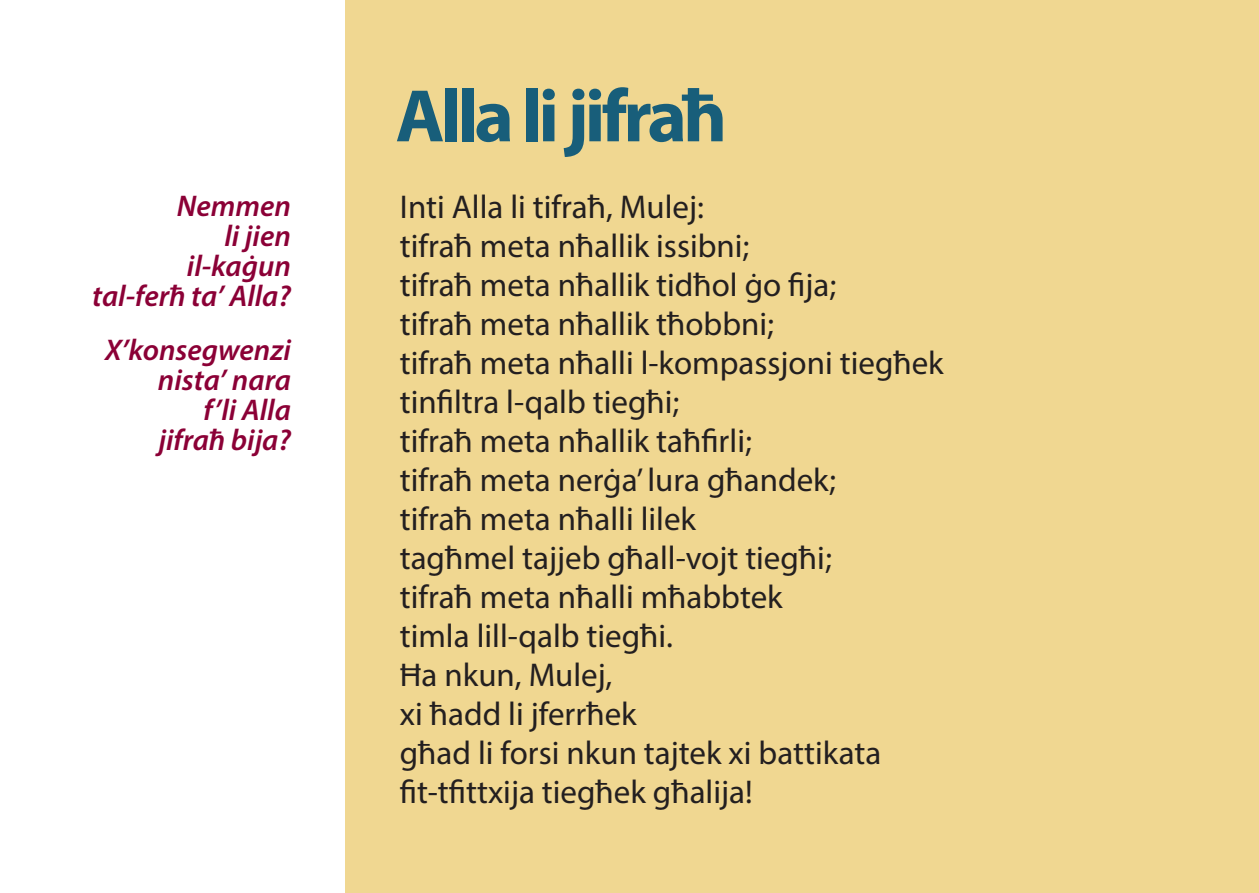
<style>
.page{position:relative;width:1259px;height:893px;background:#fff}
.page>*{position:absolute;margin:0;border:0;box-sizing:border-box;transform-origin:0 0}
.jub-boldheadings{font:700 75px "Myriad Pro";letter-spacing:-.05em;color:#185e7a}
.t1{font:33px "Myriad Pro";color:#231f20}
.t2{font:italic 600 30px/30px "Myriad Pro";color:#8b0036;text-align:right}
</style>
<div class="page">
<div style="left:345px;top:0;width:914px;height:893px;background:#f0d791"></div>
<p class="t2" style="left:177px;top:190px;width:116px">Nemmen</p>
<p class="t2" style="left:224px;top:220px;width:68px">li jien</p>
<p class="t2" style="left:187px;top:250px;width:105px">il-kaġun</p>
<p class="t2" style="left:92px;top:280px;width:200px">tal-ferħ ta’ Alla?</p>
<p class="t2" style="left:105px;top:334px;width:187px">X’konsegwenzi nista’ nara</p>
<p class="t2" style="left:204px;top:394px;width:89px">f’li Alla</p>
<p class="t2" style="left:158px;top:424px;width:134px">jifraħ bija?</p>
<p class="jub-boldheadings" style="left:395px;top:67px;width:333px">Alla li jifraħ</p>
<p class="t1" style="left:400px;top:186px;width:306px">Inti Alla li tifraħ, Mulej:</p>
<p class="t1" style="left:400px;top:225px;width:351px">tifraħ meta nħallik issibni;</p>
<p class="t1" style="left:400px;top:264px;width:438px">tifraħ meta nħallik tidħol ġo fija;</p>
<p class="t1" style="left:400px;top:303px;width:376px">tifraħ meta nħallik tħobbni;</p>
<p class="t1" style="left:400px;top:342px;width:545px">tifraħ meta nħalli l-kompassjoni tiegħek</p>
<p class="t1" style="left:400px;top:381px;width:281px">tinfiltra l-qalb tiegħi;</p>
<p class="t1" style="left:400px;top:420px;width:353px">tifraħ meta nħallik taħfirli;</p>
<p class="t1" style="left:400px;top:459px;width:437px">tifraħ meta nerġa’ lura għandek;</p>
<p class="t1" style="left:400px;top:498px;width:298px">tifraħ meta nħalli lilek</p>
<p class="t1" style="left:400px;top:537px;width:433px">tagħmel tajjeb għall-vojt tiegħi;</p>
<p class="t1" style="left:400px;top:576px;width:384px">tifraħ meta nħalli mħabbtek</p>
<p class="t1" style="left:400px;top:615px;width:275px">timla lill-qalb tiegħi.</p>
<p class="t1" style="left:400px;top:654px;width:214px">Ħa nkun, Mulej,</p>
<p class="t1" style="left:400px;top:693px;width:238px">xi ħadd li jferrħek</p>
<p class="t1" style="left:400px;top:732px;width:483px">għad li forsi nkun tajtek xi battikata</p>
<p class="t1" style="left:400px;top:771px;width:354px">fit-tfittxija tiegħek għalija!</p>
</div>
